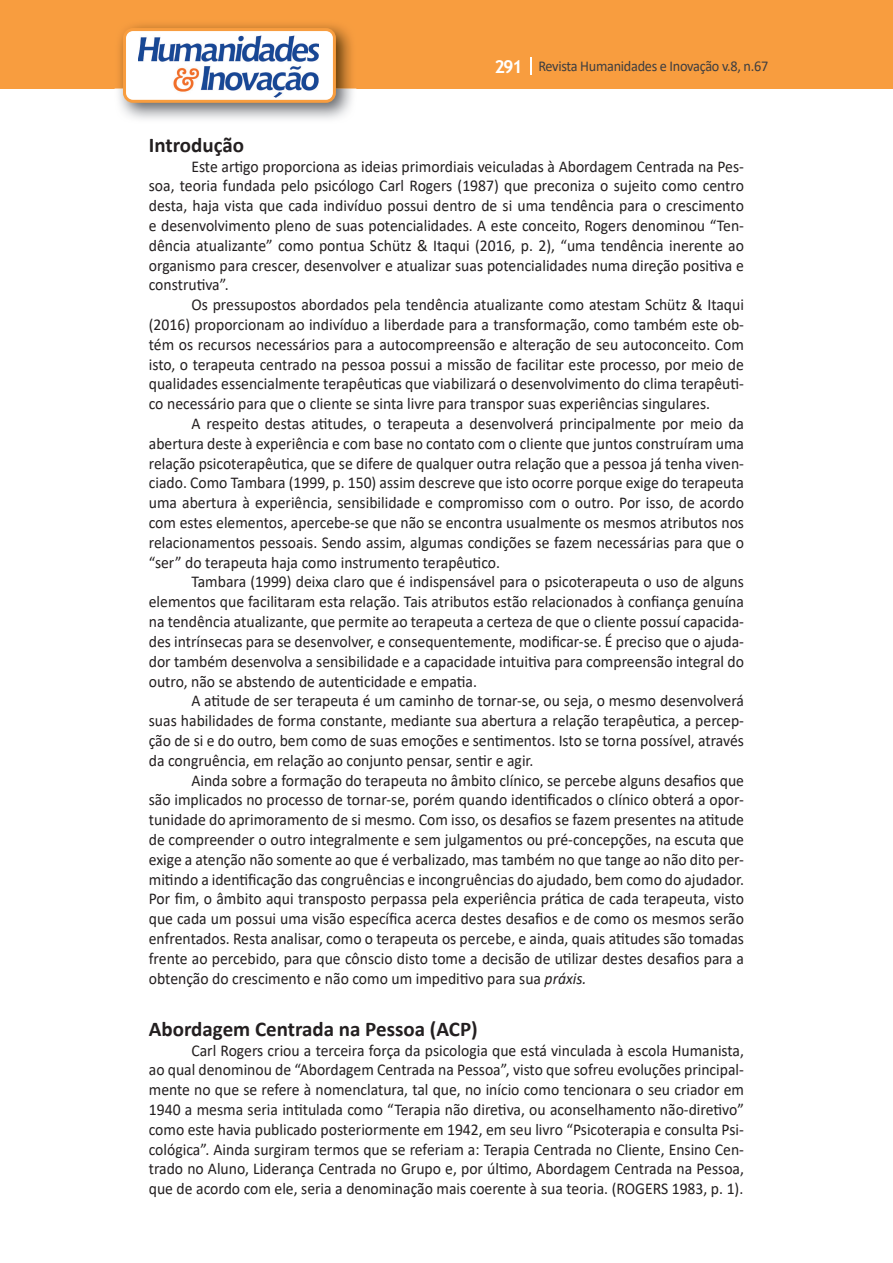
<style>
.page{position:relative;width:893px;height:1263px;background:#fff}
.page>*{position:absolute;margin:0;border:0;box-sizing:border-box;transform-origin:0 0}
.t1{font:700 21px "Calibri";color:#231f20}
.t2{font:16.5px/19.8px "Calibri";color:#231f20;text-align:justify;scale:.95 1}
.t3{font:15px "Calibri";letter-spacing:-.02em;color:#3e3e3f;scale:.95 1}
.s1{font-family:"Trebuchet MS";font-weight:700;font-size:18px;color:#fff}
.s2{font-style:italic}
</style>
<div class="page">
<div style="left:0;top:0;width:893px;height:88px;background:#f89d3f"></div>
<svg style="left:530px;top:57px;width:2px;height:18px"></svg>
<img style="left:115px;top:24px;width:241px;height:95px">
<div style="left:125px;top:30px;width:209px;height:71px;background:#fff;border-radius:9px"></div>
<img style="left:138px;top:35px;width:181px;height:62px">
<div style="left:123px;top:28px;width:213px;height:75px;border:3px solid #f89d3f;border-radius:9px"></div>
<p class="t3" style="left:495px;top:56px;width:290px"><span class="s1">291</span> Revista Humanidades e Inovação v.8, n.67</p>
<p class="t1" style="left:149px;top:130px;width:97px">Introdução</p>
<p class="t2" style="left:149px;top:156px;width:628px;text-indent:43px">Este artigo proporciona as ideias primordiais veiculadas à Abordagem Centrada na Pes&shy;soa, teoria fundada pelo psicólogo Carl Rogers (1987) que preconiza o sujeito como centro desta, haja vista que cada indivíduo possui dentro de si uma tendência para o crescimento e desenvolvimento pleno de suas potencialidades. A este conceito, Rogers denominou “Ten&shy;dência atualizante” como pontua Schütz &amp; Itaqui (2016, p. 2), “uma tendência inerente ao organismo para crescer, desenvolver e atualizar suas potencialidades numa direção positiva e construtiva”.</p>
<p class="t2" style="left:149px;top:294px;width:628px;text-indent:43px">Os pressupostos abordados pela tendência atualizante como atestam Schütz &amp; Itaqui (2016) proporcionam ao indivíduo a liberdade para a transformação, como também este ob&shy;tém os recursos necessários para a autocompreensão e alteração de seu autoconceito. Com isto, o terapeuta centrado na pessoa possui a missão de facilitar este processo, por meio de qualidades essencialmente terapêuticas que viabilizará o desenvolvimento do clima terapêuti&shy;co necessário para que o cliente se sinta livre para transpor suas experiências singulares.</p>
<p class="t2" style="left:149px;top:413px;width:628px;text-indent:43px">A respeito destas atitudes, o terapeuta a desenvolverá principalmente por meio da abertura deste à experiência e com base no contato com o cliente que juntos construíram uma relação psicoterapêutica, que se difere de qualquer outra relação que a pessoa já tenha viven&shy;ciado. Como Tambara (1999, p. 150) assim descreve que isto ocorre porque exige do terapeuta uma abertura à experiência, sensibilidade e compromisso com o outro. Por isso, de acordo com estes elementos, apercebe-se que não se encontra usualmente os mesmos atributos nos relacionamentos pessoais. Sendo assim, algumas condições se fazem necessárias para que o “ser” do terapeuta haja como instrumento terapêutico.</p>
<p class="t2" style="left:149px;top:572px;width:628px;text-indent:43px">Tambara (1999) deixa claro que é indispensável para o psicoterapeuta o uso de alguns elementos que facilitaram esta relação. Tais atributos estão relacionados à confiança genuína na tendência atualizante, que permite ao terapeuta a certeza de que o cliente possuí capacida&shy;des intrínsecas para se desenvolver, e consequentemente, modificar-se. É preciso que o ajuda&shy;dor também desenvolva a sensibilidade e a capacidade intuitiva para compreensão integral do outro, não se abstendo de autenticidade e empatia.</p>
<p class="t2" style="left:149px;top:690px;width:628px;text-indent:43px">A atitude de ser terapeuta é um caminho de tornar-se, ou seja, o mesmo desenvolverá suas habilidades de forma constante, mediante sua abertura a relação terapêutica, a percep&shy;ção de si e do outro, bem como de suas emoções e sentimentos. Isto se torna possível, através da congruência, em relação ao conjunto pensar, sentir e agir.</p>
<p class="t2" style="left:149px;top:770px;width:628px;text-indent:43px">Ainda sobre a formação do terapeuta no âmbito clínico, se percebe alguns desafios que são implicados no processo de tornar-se, porém quando identificados o clínico obterá a opor&shy;tunidade do aprimoramento de si mesmo. Com isso, os desafios se fazem presentes na atitude de compreender o outro integralmente e sem julgamentos ou pré-concepções, na escuta que exige a atenção não somente ao que é verbalizado, mas também no que tange ao não dito per&shy;mitindo a identificação das congruências e incongruências do ajudado, bem como do ajudador.<br>Por fim, o âmbito aqui transposto perpassa pela experiência prática de cada terapeuta, visto que cada um possui uma visão específica acerca destes desafios e de como os mesmos serão enfrentados. Resta analisar, como o terapeuta os percebe, e ainda, quais atitudes são tomadas frente ao percebido, para que cônscio disto tome a decisão de utilizar destes desafios para a obtenção do crescimento e não como um impeditivo para sua <span class="s2">práxis.</span></p>
<p class="t1" style="left:149px;top:1014px;width:330px">Abordagem Centrada na Pessoa (ACP)</p>
<p class="t2" style="left:149px;top:1040px;width:628px;text-indent:43px">Carl Rogers criou a terceira força da psicologia que está vinculada à escola Humanista, ao qual denominou de “Abordagem Centrada na Pessoa”, visto que sofreu evoluções principal&shy;mente no que se refere à nomenclatura, tal que, no início como tencionara o seu criador em 1940 a mesma seria intitulada como “Terapia não diretiva, ou aconselhamento não-diretivo” como este havia publicado posteriormente em 1942, em seu livro “Psicoterapia e consulta Psi&shy;cológica”. Ainda surgiram termos que se referiam a: Terapia Centrada no Cliente, Ensino Cen&shy;trado no Aluno, Liderança Centrada no Grupo e, por último, Abordagem Centrada na Pessoa, que de acordo com ele, seria a denominação mais coerente à sua teoria. (ROGERS 1983, p. 1).</p>
</div>
